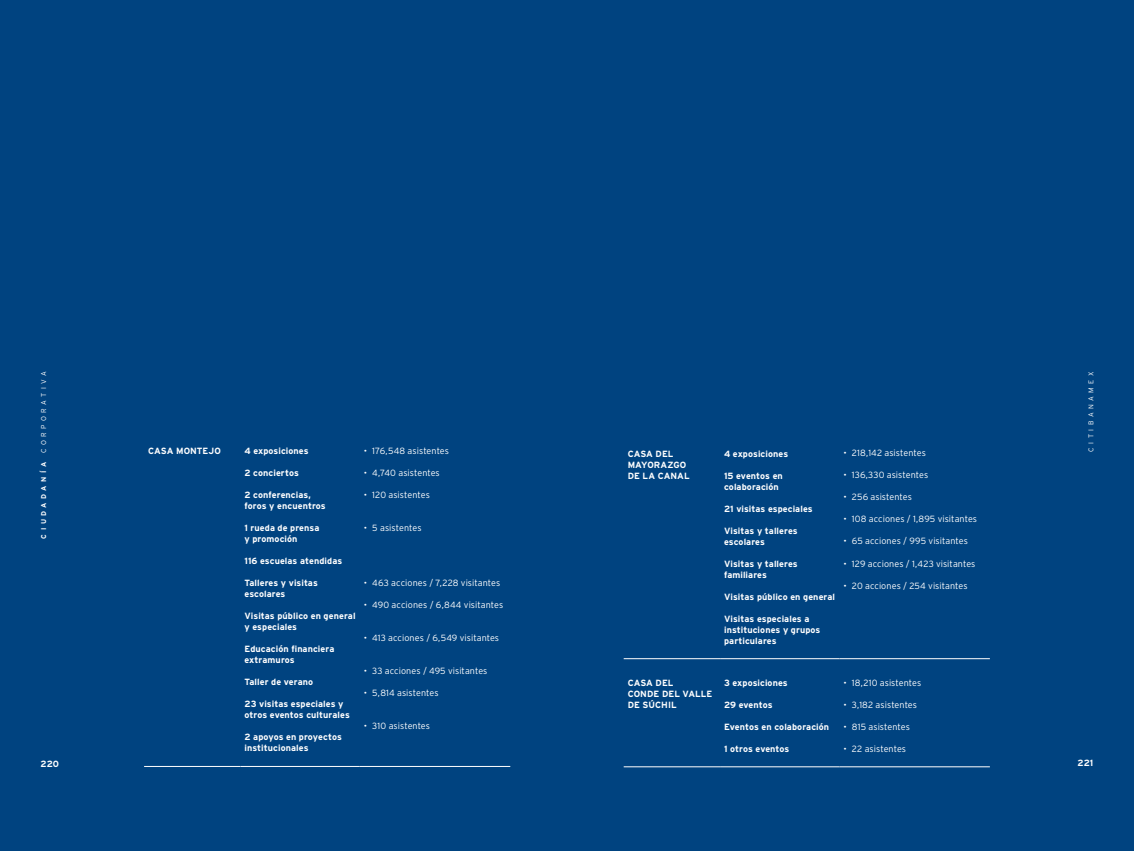
<style>
.page{position:relative;width:1134px;height:851px;background:#fff}
.page>*{position:absolute;margin:0;border:0;box-sizing:border-box;transform-origin:0 0}
.t1{font:700 9px/11px "Interstate";letter-spacing:.005em;color:#fff}
.t2{font:300 9px "Interstate";letter-spacing:.005em;color:#fff}
.t3{font:300 7px "Interstate";letter-spacing:.5em;color:#fff}
.t4{font:700 7px "Interstate";letter-spacing:.5em;color:#fff}
</style>
<div class="page">
<div style="left:0;top:0;width:1134px;height:850px;background:#004380"></div>
<hr style="left:144px;top:765px;width:96px;height:1px;background:#fff">
<hr style="left:240px;top:765px;width:120px;height:1px;background:#fff">
<hr style="left:360px;top:765px;width:150px;height:1px;background:#fff">
<hr style="left:624px;top:658px;width:96px;height:1px;background:#fff">
<hr style="left:720px;top:658px;width:119px;height:1px;background:#fff">
<hr style="left:839px;top:658px;width:151px;height:1px;background:#fff">
<hr style="left:624px;top:766px;width:96px;height:1px;background:#fff">
<hr style="left:720px;top:766px;width:119px;height:1px;background:#fff">
<hr style="left:839px;top:766px;width:151px;height:1px;background:#fff">
<p class="t3" style="left:40px;top:453px;width:83px;rotate:-90deg">CORPORATIVA</p>
<p class="t3" style="left:1087px;top:451px;width:81px;rotate:-90deg">CITIBANAMEX</p>
<p class="t2" style="left:364px;top:446px;width:87px">• 176,548 asistentes</p>
<p class="t2" style="left:364px;top:468px;width:78px">• 4,740 asistentes</p>
<p class="t2" style="left:364px;top:490px;width:68px">• 120 asistentes</p>
<p class="t2" style="left:364px;top:523px;width:59px">• 5 asistentes</p>
<p class="t1" style="left:148px;top:445px;width:74px">CASA MONTEJO</p>
<p class="t1" style="left:244px;top:445px;width:66px">4 exposiciones</p>
<p class="t1" style="left:244px;top:467px;width:56px">2 conciertos</p>
<p class="t1" style="left:244px;top:489px;width:83px">2 conferencias, foros y encuentros</p>
<p class="t1" style="left:244px;top:522px;width:76px">1 rueda de prensa y promoción</p>
<p class="t1" style="left:244px;top:555px;width:99px">116 escuelas atendidas</p>
<p class="t1" style="left:244px;top:577px;width:75px">Talleres y visitas escolares</p>
<p class="t1" style="left:244px;top:610px;width:113px">Visitas público en general y especiales</p>
<p class="t1" style="left:244px;top:643px;width:91px">Educación financiera extramuros</p>
<p class="t1" style="left:244px;top:676px;width:70px">Taller de verano</p>
<p class="t1" style="left:244px;top:698px;width:107px">23 visitas especiales y otros eventos culturales</p>
<p class="t1" style="left:244px;top:731px;width:99px">2 apoyos en proyectos institucionales</p>
<p class="t2" style="left:843px;top:448px;width:84px">• 218,142 asistentes</p>
<p class="t2" style="left:843px;top:470px;width:86px">• 136,330 asistentes</p>
<p class="t2" style="left:843px;top:492px;width:70px">• 256 asistentes</p>
<p class="t2" style="left:843px;top:514px;width:135px">• 108 acciones / 1,895 visitantes</p>
<p class="t2" style="left:843px;top:536px;width:126px">• 65 acciones / 995 visitantes</p>
<p class="t2" style="left:843px;top:558px;width:134px">• 129 acciones / 1,423 visitantes</p>
<p class="t2" style="left:843px;top:580px;width:126px">• 20 acciones / 254 visitantes</p>
<p class="t1" style="left:628px;top:448px;width:63px">CASA DEL<br>MAYORAZGO<br>DE LA CANAL</p>
<p class="t1" style="left:724px;top:448px;width:66px">4 exposiciones</p>
<p class="t4" style="left:40px;top:538px;width:78px;rotate:-90deg">CIUDADANÍA</p>
<p class="t1" style="left:724px;top:469px;width:60px">15 eventos en colaboración</p>
<p class="t1" style="left:724px;top:502px;width:90px">21 visitas especiales</p>
<p class="t1" style="left:724px;top:524px;width:75px">Visitas y talleres escolares</p>
<p class="t1" style="left:724px;top:557px;width:75px">Visitas y talleres familiares</p>
<p class="t1" style="left:724px;top:590px;width:113px">Visitas público en general</p>
<p class="t1" style="left:724px;top:612px;width:98px">Visitas especiales a instituciones y grupos particulares</p>
<p class="t2" style="left:364px;top:578px;width:138px">• 463 acciones / 7,228 visitantes</p>
<p class="t2" style="left:364px;top:600px;width:141px">• 490 acciones / 6,844 visitantes</p>
<p class="t2" style="left:364px;top:633px;width:137px">• 413 acciones / 6,549 visitantes</p>
<p class="t2" style="left:364px;top:666px;width:125px">• 33 acciones / 495 visitantes</p>
<p class="t2" style="left:364px;top:688px;width:76px">• 5,814 asistentes</p>
<p class="t2" style="left:364px;top:721px;width:68px">• 310 asistentes</p>
<p class="t2" style="left:843px;top:677px;width:79px">• 18,210 asistentes</p>
<p class="t2" style="left:843px;top:699px;width:75px">• 3,182 asistentes</p>
<p class="t2" style="left:843px;top:721px;width:68px">• 815 asistentes</p>
<p class="t2" style="left:843px;top:743px;width:64px">• 22 asistentes</p>
<p class="t1" style="left:628px;top:677px;width:86px">CASA DEL<br>CONDE DEL VALLE<br>DE SÚCHIL</p>
<p class="t1" style="left:724px;top:677px;width:65px">3 exposiciones</p>
<p class="t1" style="left:724px;top:699px;width:50px">29 eventos</p>
<p class="t1" style="left:724px;top:721px;width:107px">Eventos en colaboración</p>
<p class="t1" style="left:724px;top:743px;width:67px">1 otros eventos</p>
<p class="t1" style="left:41px;top:757px;width:20px">220</p>
<p class="t1" style="left:1078px;top:757px;width:17px">221</p>
</div>
